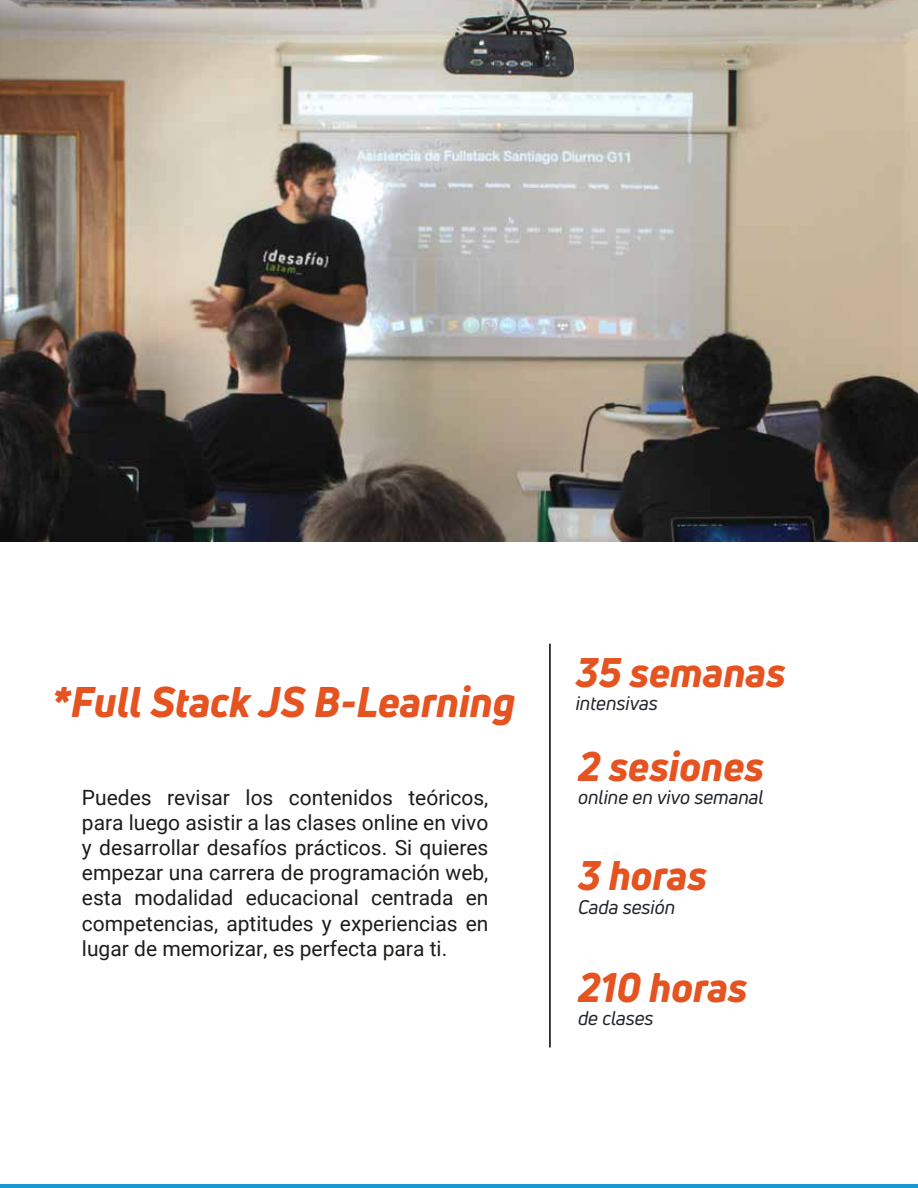
<style>
.page{position:relative;width:918px;height:1188px;background:#fff}
.page>*{position:absolute;margin:0;border:0;box-sizing:border-box;transform-origin:0 0}
.t1{font:italic 800 42px "Uni Neue";color:#e45320}
.t2{font:italic 800 40.5px "Uni Neue";color:#e45320}
.t3{font:21px/25.2px "Roboto";color:#1d1d1b;text-align:justify}
.t4{font:italic 19.35px "Uni Neue";color:#1e2328}
</style>
<div class="page">
<hr style="left:0;top:1184px;width:918px;height:4px;background:#1998d4">
<hr style="left:549px;top:644px;width:2px;height:403px;background:#000">
<img style="left:0;top:0;width:918px;height:542px">
<h1 class="t1" style="left:52px;top:673px;width:465px">*Full Stack JS B-Learning</h1>
<p class="t3" style="left:82px;top:784px;width:408px">Puedes revisar los contenidos teóricos, para luego asistir a las clases online en vivo y desarrollar desafíos prácticos. Si quieres empezar una carrera de programación web, esta modalidad educacional centrada en competencias, aptitudes y experiencias en lugar de memorizar, es perfecta para ti.</p>
<h2 class="t2" style="left:576px;top:645px;width:211px">35 semanas</h2>
<p class="t4" style="left:576px;top:691px;width:83px">intensivas</p>
<h2 class="t2" style="left:578px;top:739px;width:188px">2 sesiones</h2>
<p class="t4" style="left:578px;top:785px;width:187px">online en vivo semanal</p>
<h2 class="t2" style="left:578px;top:848px;width:130px">3 horas</h2>
<p class="t4" style="left:578px;top:895px;width:99px">Cada sesión</p>
<h2 class="t2" style="left:578px;top:960px;width:171px">210 horas</h2>
<p class="t4" style="left:578px;top:1006px;width:77px">de clases</p>
</div>
